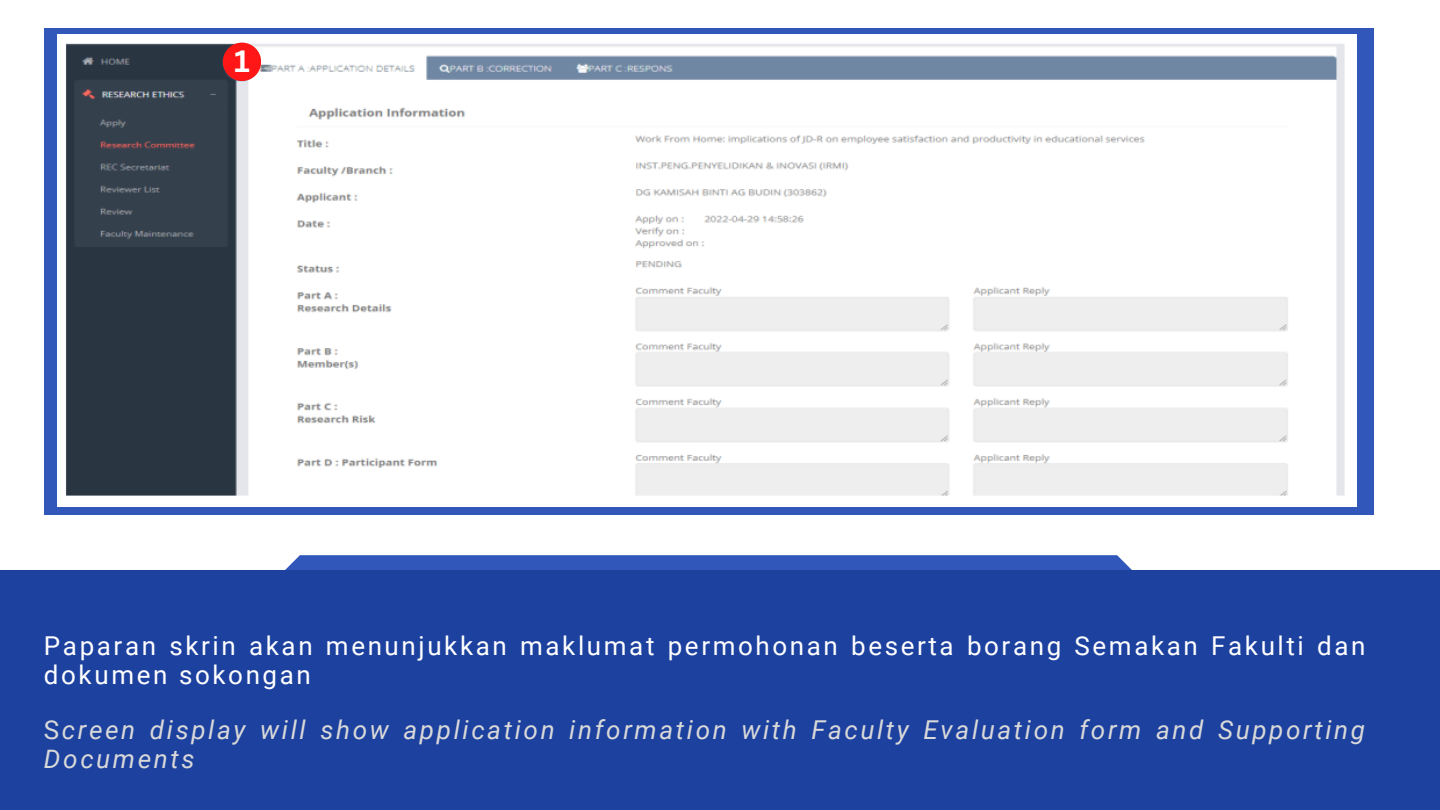
<style>
.page{position:relative;width:1440px;height:810px;background:#fff}
.page>*{position:absolute;margin:0;border:0;box-sizing:border-box;transform-origin:0 0}
.t1{font:700 30px "Canva Sans";color:#fff}
.t2{font:26px/28.5px "Roboto";letter-spacing:.1em;color:#fff}
.t3{font:italic 26px/28.5px "Roboto";letter-spacing:.1em;color:#d9d9d9}
.s1{font-style:normal}
</style>
<div class="page">
<svg style="left:285px;top:555px;width:847px;height:15px;background:#375bbd"></svg>
<div style="left:0;top:570px;width:1440px;height:240px;background:#1d419f"></div>
<div style="left:44px;top:28px;width:1329px;height:487px;background:#3157bb"></div>
<img style="left:58px;top:34px;width:1299px;height:473px">
<div style="left:223px;top:43px;width:38px;height:38px;background:#ff1616;border-radius:50%"></div>
<p class="t1" style="left:221px;top:41px;width:31px">11</p>
<p class="t2" style="left:44px;top:632px;width:1323px">Paparan skrin akan menunjukkan maklumat permohonan beserta borang Semakan Fakulti dan dokumen sokongan</p>
<p class="t3" style="left:44px;top:716px;width:1323px"><span class="s1">S</span>creen display will show application information with Faculty Evaluation form and Supporting<br>Documents</p>
</div>
